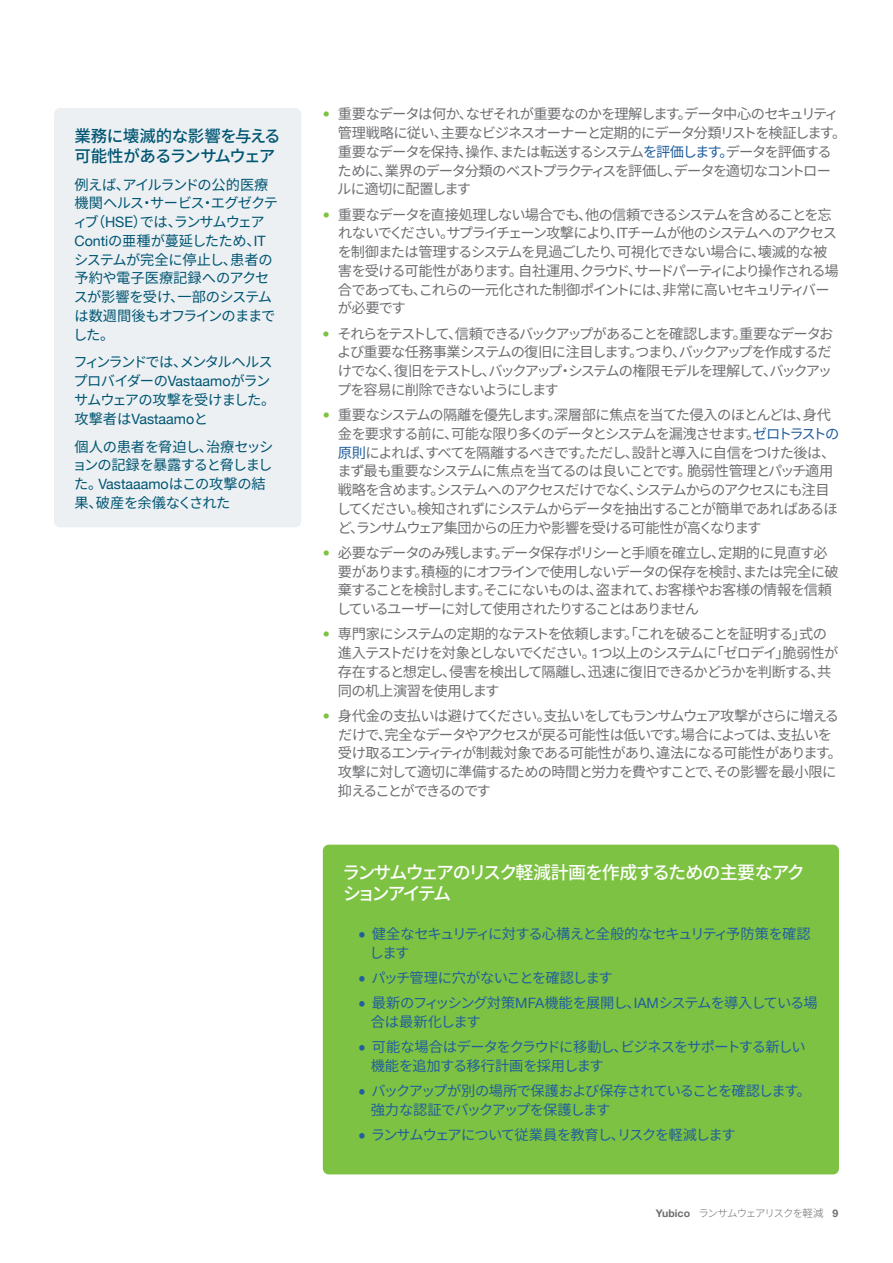
<style>
.page{position:relative;width:893px;height:1263px;background:#fff}
.page>*{position:absolute;margin:0;border:0;box-sizing:border-box;transform-origin:0 0}
.t1{font:500 18px/21px "Noto Sans CJ Kjp";letter-spacing:-.105em;color:#fff}
.t2{font:500 16.5px/19.8px "Noto Sans CJ Kjp";letter-spacing:-.035em;color:#005572}
.t3{font:14.25px/18.8px "Noto Sans CJ Kjp";letter-spacing:-.08em;color:#6d6e71}
.t4{font:14.25px/18.8px "Noto Sans CJ Kjp";letter-spacing:-.065em;color:#215e9e}
.t5{font:14.25px/18.8px "Noto Sans CJ Kjp";letter-spacing:-.05em;color:#005572}
.t6{font:14.25px/18.8px "Noto Sans CJ Kjp";letter-spacing:-.085em;color:#005572}
.t7{font:14.25px "Helvetica Neue";color:#005572}
.t8{font:300 10.5px "Noto Sans CJ Kjp";letter-spacing:-.08em;color:#6d6e71}
.s1{font-family:"Helvetica Neue"}
.s2{font-family:"Noto Sans CJ Kjp"}
.s3{font-family:"Helvetica Neue";font-weight:300;color:#7dc242}
.s4{color:#215e9e}
.s5{font-family:"Helvetica Neue";font-weight:300;font-size:21px;color:#7dc242}
.s6{font-size:21px}
.s7{font-family:"Helvetica Neue";font-weight:700}
</style>
<div class="page">
<div style="left:323px;top:845px;width:516px;height:329px;background:#7dc242;border-radius:6px"></div>
<div style="left:54px;top:108px;width:247px;height:419px;background:#ecf0f3;border-radius:6px"></div>
<p class="t2" style="left:74px;top:127px;width:208px">業務に壊滅的な影響を与える可能性があるランサムウェア</p>
<p class="t5" style="left:73px;top:175px;width:206px">例えば、アイルランドの公的医療機関ヘルス・サービス・エグゼクティブ（<span class="s1">HSE</span>）では、ランサムウェア<br><span class="s1">Conti</span>の亜種が蔓延したため、<span class="s1">IT</span>システムが完全に停止し、患者の予約や電子医療記録へのアクセスが影響を受け、一部のシステムは数週間後もオフラインのままでした。</p>
<p class="t6" style="left:73px;top:353px;width:204px">フィンランドでは、メンタルヘルスプロバイダーの<span class="s1">Vastaamo</span>がランサムウェアの攻撃を受けました。</p>
<p class="t7" style="left:74px;top:408px;width:135px"><span class="s2">攻撃者は</span>Vastaamo<span class="s2">と</span></p>
<p class="t5" style="left:73px;top:437px;width:202px">個人の患者を脅迫し、治療セッションの記録を暴露すると脅しました。<span class="s1">Vastaaamo</span>はこの攻撃の結果、破産を余儀なくされた</p>
<p class="t3" style="left:337px;top:105px;width:510px;text-indent:-14px"><span class="s3">•</span> 重要なデータは何か、なぜそれが重要なのかを理解します。データ中心のセキュリティ管理戦略に従い、主要なビジネスオーナーと定期的にデータ分類リストを検証します。重要なデータを保持、操作、または転送するシステム<span class="s4">を評価します。</span>データを評価するために、業界のデータ分類のベストプラクティスを評価し、データを適切なコントロールに適切に配置します</p>
<p class="t3" style="left:338px;top:205px;width:503px;text-indent:-15px"><span class="s3">•</span> 重要なデータを直接処理しない場合でも、他の信頼できるシステムを含めることを忘れないでください。サプライチェーン攻撃により、<span class="s1">IT</span>チームが他のシステムへのアクセスを制御または管理するシステムを見過ごしたり、可視化できない場合に、壊滅的な被害を受ける可能性があります。自社運用、クラウド、サードパーティにより操作される場合であっても、これらの一元化された制御ポイントには、非常に高いセキュリティバーが必要です</p>
<p class="t3" style="left:337px;top:324px;width:498px;text-align:justify;text-indent:-15px"><span class="s3">•</span> それらをテストして、信頼できるバックアップがあることを確認します。重要なデータおよび重要な任務事業システムの復旧に注目します。つまり、バックアップを作成するだけでなく、復旧をテストし、バックアップ・システムの権限モデルを理解して、バックアップを容易に削除できないようにします</p>
<p class="t3" style="left:337px;top:406px;width:504px;text-indent:-14px"><span class="s3">•</span> 重要なシステムの隔離を優先します。深層部に焦点を当てた侵入のほとんどは、身代金を要求する前に、可能な限り多くのデータとシステムを漏洩させます。<span class="s4">ゼロトラストの原則</span>によれば、すべてを隔離するべきです。ただし、設計と導入に自信をつけた後は、まず最も重要なシステムに焦点を当てるのは良いことです。脆弱性管理とパッチ適用戦略を含めます。システムへのアクセスだけでなく、システムからのアクセスにも注目してください。検知されずにシステムからデータを抽出することが簡単であればあるほど、ランサムウェア集団からの圧力や影響を受ける可能性が高くなります</p>
<p class="t3" style="left:337px;top:544px;width:503px;text-indent:-14px"><span class="s3">•</span> 必要なデータのみ残します。データ保存ポリシーと手順を確立し、定期的に見直す必要があります。積極的にオフラインで使用しないデータの保存を検討、または完全に破棄することを検討します。そこにないものは、盗まれて、お客様やお客様の情報を信頼しているユーザーに対して使用されたりすることはありません</p>
<p class="t3" style="left:338px;top:625px;width:502px;text-indent:-15px"><span class="s3">•</span> 専門家にシステムの定期的なテストを依頼します。「これを破ることを証明する」式の進入テストだけを対象としないでください。<span class="s1">1</span>つ以上のシステムに「ゼロデイ」脆弱性が存在すると想定し、侵害を検出して隔離し、迅速に復旧できるかどうかを判断する、共同の机上演習を使用します</p>
<p class="t3" style="left:338px;top:707px;width:506px;text-indent:-15px"><span class="s3">•</span> 身代金の支払いは避けてください。支払いをしてもランサムウェア攻撃がさらに増えるだけで、完全なデータやアクセスが戻る可能性は低いです。場合によっては、支払いを受け取るエンティティが制裁対象である可能性があり、違法になる可能性があります。攻撃に対して適切に準備するための時間と労力を費やすことで、その影響を最小限に抑えることができるのです</p>
<p class="t1" style="left:342px;top:862px;width:464px">ランサムウェアのリスク軽減計画を作成するための主要なアクションアイテム</p>
<p class="t4" style="left:370px;top:924px;width:443px;text-indent:-26px"><span class="s5">•</span> <span class="s6">•</span> 健全なセキュリティに対する心構えと全般的なセキュリティ予防策を確認します</p>
<p class="t4" style="left:343px;top:968px;width:271px"><span class="s5">•</span> <span class="s6">•</span> パッチ管理に穴がないことを確認します</p>
<p class="t4" style="left:371px;top:994px;width:448px;text-indent:-27px"><span class="s5">•</span> <span class="s6">•</span> 最新のフィッシング対策<span class="s1">MFA</span>機能を展開し、<span class="s1">IAM</span>システムを導入している場合は最新化します</p>
<p class="t4" style="left:371px;top:1038px;width:436px;text-indent:-27px"><span class="s5">•</span> <span class="s6">•</span> 可能な場合はデータをクラウドに移動し、ビジネスをサポートする新しい機能を追加する移行計画を採用します</p>
<p class="t4" style="left:371px;top:1082px;width:442px;text-indent:-27px"><span class="s5">•</span> <span class="s6">•</span> バックアップが別の場所で保護および保存されていることを確認します。強力な認証でバックアップを保護します</p>
<p class="t4" style="left:343px;top:1126px;width:394px"><span class="s5">•</span> <span class="s6">•</span> ランサムウェアについて従業員を教育し、リスクを軽減します</p>
<p class="t8" style="left:656px;top:1208px;width:184px"><span class="s7">Yubico</span> ランサムウェアリスクを軽減 <span class="s7">9</span></p>
</div>
